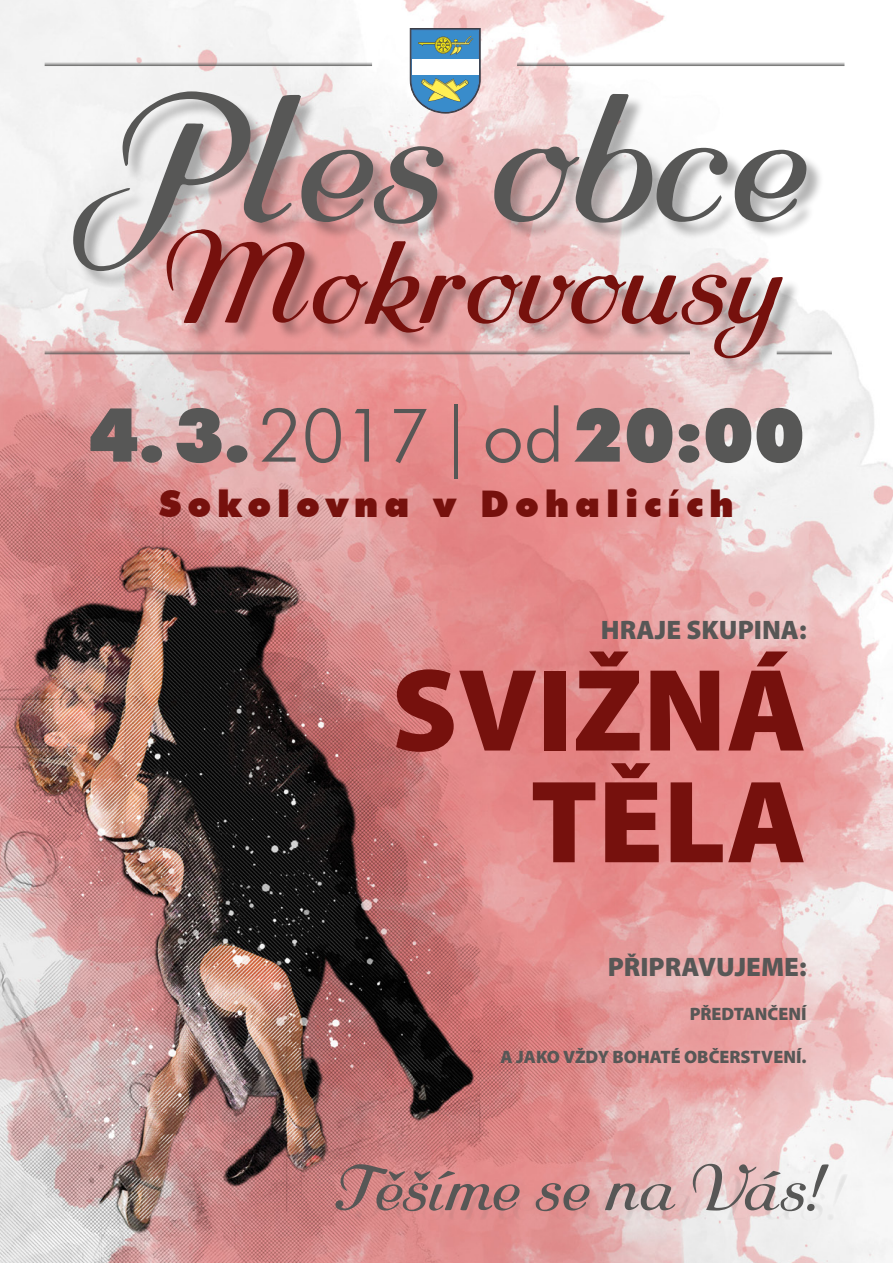
<style>
.page{position:relative;width:893px;height:1263px;background:#fff}
.page>*{position:absolute;margin:0;border:0;box-sizing:border-box;transform-origin:0 0}
.t1{font:194.4px "Rundkursiv";color:#575756}
.t2{font:125.85px "Rundkursiv";color:#76110d}
.t3{font:900 118.5px/111.8px "Myriad Pro";color:#76110d;text-align:right}
.t4{font:900 74.4px "Futura BT";color:#575756}
.t5{font:900 36.75px "Futura BT";letter-spacing:.16em;color:#76110d}
.t6{font:900 26.85px "Myriad Pro";color:#575756}
.t7{font:900 18px "Myriad Pro";color:#575756}
.s1{font-weight:300}
</style>
<div class="page">
<img style="left:0;top:0;width:893px;height:1263px">
<svg style="left:410px;top:28px;width:70px;height:66px"></svg>
<div style="left:76px;top:94px;width:749px;height:195px;background:#000;opacity:.3"></div>
<div style="left:169px;top:232px;width:632px;height:145px;background:#000;opacity:.3"></div>
<svg style="left:45px;top:62px;width:327px;height:4px"></svg>
<svg style="left:45px;top:350px;width:645px;height:4px;background:#b08d8d"></svg>
<svg style="left:777px;top:350px;width:55px;height:4px"></svg>
<svg style="left:517px;top:62px;width:327px;height:4px"></svg>
<svg style="left:335px;top:1164px;width:494px;height:47px;background:#c59897"></svg>
<h1 class="t1" style="left:71px;top:57px;width:725px">Ples obce</h1>
<h2 class="t2" style="left:157px;top:217px;width:617px">Mokrovousy</h2>
<h3 class="t4" style="left:88px;top:390px;width:718px">4. 3. <span class="s1">2017 | od</span> 20:00</h3>
<h3 class="t5" style="left:159px;top:481px;width:576px">Sokolovna v Dohalicích</h3>
<h3 class="t6" style="left:601px;top:612px;width:207px">HRAJE SKUPINA:</h3>
<h3 class="t3" style="left:391px;top:650px;width:417px">SVIŽNÁ<br>TĚLA</h3>
<h3 class="t6" style="left:608px;top:949px;width:200px">PŘIPRAVUJEME:</h3>
<p class="t7" style="left:690px;top:1001px;width:118px">PŘEDTANČENÍ</p>
<p class="t7" style="left:500px;top:1045px;width:308px">A JAKO VŽDY BOHATÉ OBČERSTVENÍ.</p>
</div>
